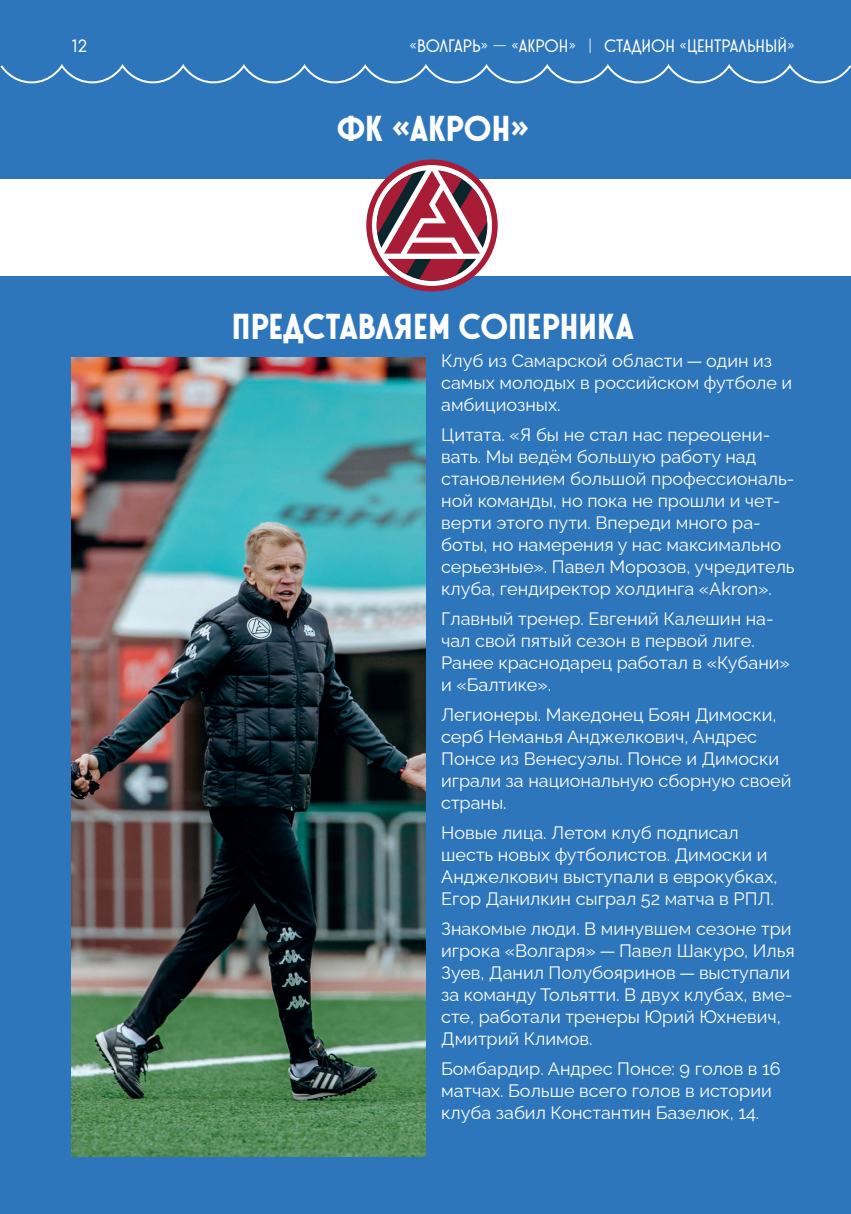
<style>
.page{position:relative;width:851px;height:1214px;background:#fff}
.page>*{position:absolute;margin:0;border:0;box-sizing:border-box;transform-origin:0 0}
.t1{font:36px "Stereonic XL";letter-spacing:.01em;color:#fff}
.t2{font:18px/22px "Raleway";color:#fff}
.t3{font:18px "Stereonic M";color:#fff}
</style>
<div class="page">
<div style="left:0;top:0;width:850px;height:1213px;background:#2e76bc"></div>
<div style="left:0;top:179px;width:850px;height:96px;background:#fff"></div>
<svg style="left:0;top:64px;width:850px;height:20px"></svg>
<img style="left:72px;top:357px;width:353px;height:798px">
<svg style="left:366px;top:159px;width:131px;height:132px"></svg>
<p class="t3" style="left:71px;top:36px;width:18px">12</p>
<p class="t3" style="left:409px;top:36px;width:387px">«волгарь» — «акрон» | стадион «центральный»</p>
<h1 class="t1" style="left:336px;top:107px;width:194px">фк «акрон»</h1>
<h1 class="t1" style="left:232px;top:305px;width:403px">Представляем соперника</h1>
<p class="t2" style="left:441px;top:347px;width:352px">Клуб из Самарской области — один из самых молодых в российском футболе и амбициозных.</p>
<p class="t2" style="left:441px;top:421px;width:355px">Цитата. «Я бы не стал нас переоцени&shy;вать. Мы ведём большую работу над становлением большой профессиональ&shy;ной команды, но пока не прошли и чет&shy;верти этого пути. Впереди много ра&shy;боты, но намерения у нас максимально серьезные». Павел Морозов, учредитель клуба, гендиректор холдинга «Akron».</p>
<p class="t2" style="left:441px;top:605px;width:350px">Главный тренер. Евгений Калешин на&shy;чал свой пятый сезон в первой лиге.<br>Ранее краснодарец работал в «Кубани» и «Балтике».</p>
<p class="t2" style="left:441px;top:701px;width:351px">Легионеры. Македонец Боян Димоски, серб Неманья Анджелкович, Андрес<br>Понсе из Венесуэлы. Понсе и Димоски играли за национальную сборную своей страны.</p>
<p class="t2" style="left:441px;top:819px;width:338px">Новые лица. Летом клуб подписал шесть новых футболистов. Димоски и Анджелкович выступали в еврокубках, Егор Данилкин сыграл 52 матча в РПЛ.</p>
<p class="t2" style="left:441px;top:915px;width:355px">Знакомые люди. В минувшем сезоне три игрока «Волгаря» — Павел Шакуро, Илья Зуев, Данил Полубояринов — выступали за команду Тольятти. В двух клубах, вме&shy;сте, работали тренеры Юрий Юхневич, Дмитрий Климов.</p>
<p class="t2" style="left:441px;top:1055px;width:341px">Бомбардир. Андрес Понсе: 9 голов в 16 матчах. Больше всего голов в истории клуба забил Константин Базелюк, 14.</p>
</div>
